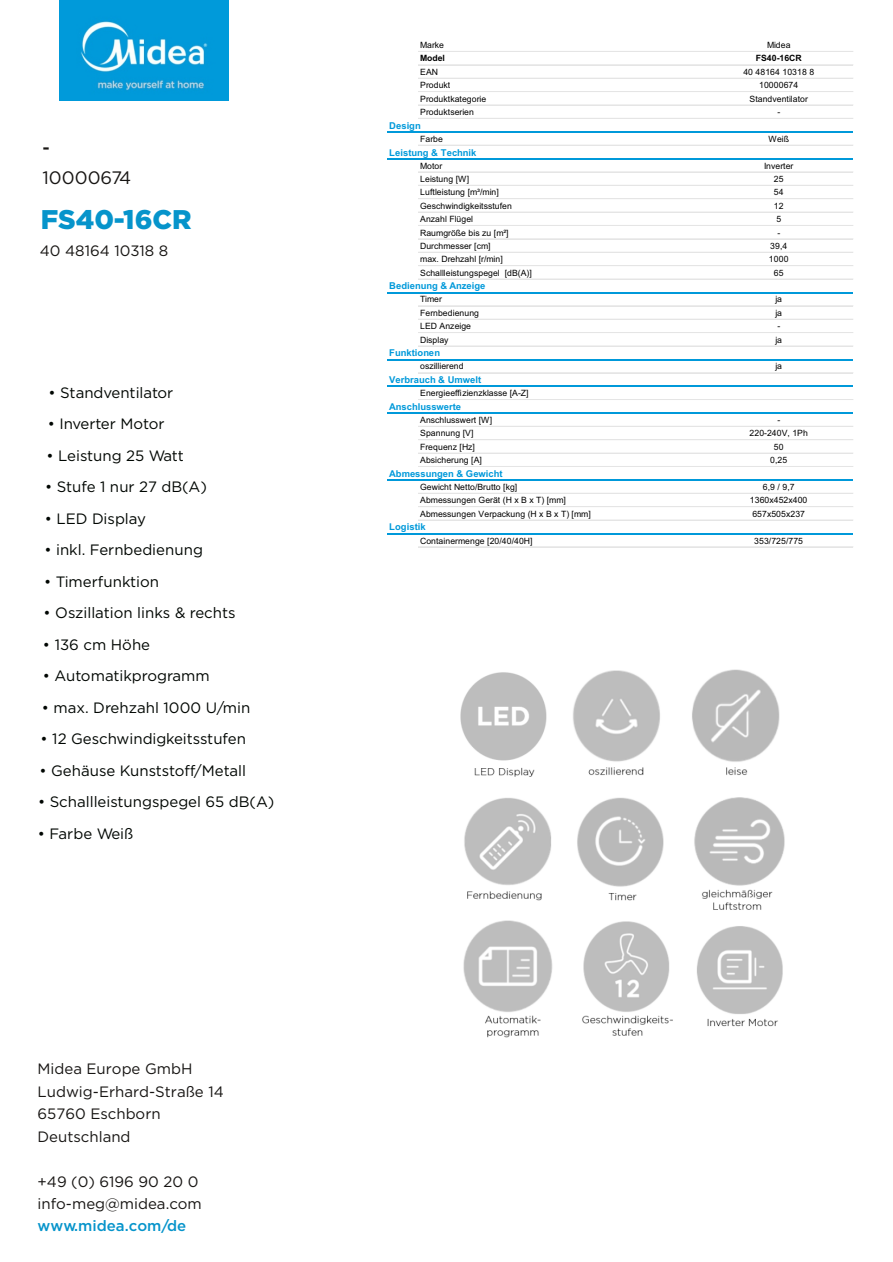
<style>
.page{position:relative;width:893px;height:1262px;background:#fff}
.page>*{position:absolute;margin:0;border:0;box-sizing:border-box;transform-origin:0 0}
.t1{font:900 27px "Gotham";color:#0694cb}
.t2{font:18px "Gotham";color:#171513}
.t3{font:500 18px "Gotham";color:#171513}
.t4{font:15px "Gotham";color:#000602}
.t5{font:15px/22.5px "Gotham";color:#171513}
.t6{font:500 15px "Gotham";color:#0694cb}
.t7{font:700 9.45px "Arial";color:#0099da}
.t8{font:8.7px "Arial";color:#000}
.t9{font:700 8.7px "Arial";color:#000}
</style>
<div class="page">
<hr style="left:418px;top:51px;width:434px;height:1px;background:#e5e5e5">
<hr style="left:418px;top:64px;width:434px;height:1px;background:#e5e5e5">
<hr style="left:418px;top:65px;width:434px;height:1px;background:#e5e5e5">
<hr style="left:418px;top:78px;width:434px;height:1px;background:#e5e5e5">
<hr style="left:418px;top:91px;width:434px;height:1px;background:#e5e5e5">
<hr style="left:418px;top:105px;width:434px;height:1px;background:#e5e5e5">
<hr style="left:418px;top:118px;width:434px;height:1px;background:#e5e5e5">
<hr style="left:387px;top:131px;width:465px;height:2px;background:#0099da">
<hr style="left:418px;top:145px;width:434px;height:1px;background:#e5e5e5">
<hr style="left:387px;top:158px;width:465px;height:1px;background:#0099da">
<hr style="left:418px;top:172px;width:434px;height:1px;background:#e5e5e5">
<hr style="left:418px;top:185px;width:434px;height:1px;background:#e5e5e5">
<hr style="left:418px;top:198px;width:434px;height:1px;background:#e5e5e5">
<hr style="left:418px;top:199px;width:434px;height:1px;background:#e5e5e5">
<hr style="left:418px;top:212px;width:434px;height:1px;background:#e5e5e5">
<hr style="left:418px;top:225px;width:434px;height:1px;background:#e5e5e5">
<hr style="left:418px;top:238px;width:434px;height:1px;background:#e5e5e5">
<hr style="left:418px;top:239px;width:434px;height:1px;background:#e5e5e5">
<hr style="left:418px;top:252px;width:434px;height:1px;background:#e5e5e5">
<hr style="left:418px;top:265px;width:434px;height:1px;background:#e5e5e5">
<hr style="left:418px;top:279px;width:434px;height:1px;background:#e5e5e5">
<hr style="left:387px;top:292px;width:465px;height:1px;background:#0099da">
<hr style="left:418px;top:305px;width:434px;height:1px;background:#e5e5e5">
<hr style="left:418px;top:306px;width:434px;height:1px;background:#e5e5e5">
<hr style="left:418px;top:319px;width:434px;height:1px;background:#e5e5e5">
<hr style="left:418px;top:332px;width:434px;height:1px;background:#e5e5e5">
<hr style="left:418px;top:346px;width:434px;height:1px;background:#e5e5e5">
<hr style="left:387px;top:359px;width:465px;height:1px;background:#0099da">
<hr style="left:418px;top:372px;width:434px;height:1px;background:#e5e5e5">
<hr style="left:387px;top:386px;width:465px;height:1px;background:#0099da">
<hr style="left:418px;top:399px;width:434px;height:1px;background:#e5e5e5">
<hr style="left:387px;top:412px;width:465px;height:2px;background:#0099da">
<hr style="left:418px;top:426px;width:434px;height:1px;background:#e5e5e5">
<hr style="left:418px;top:439px;width:434px;height:1px;background:#e5e5e5">
<hr style="left:418px;top:453px;width:434px;height:1px;background:#e5e5e5">
<hr style="left:418px;top:466px;width:434px;height:1px;background:#e5e5e5">
<hr style="left:387px;top:479px;width:465px;height:2px;background:#0099da">
<hr style="left:418px;top:493px;width:434px;height:1px;background:#e5e5e5">
<hr style="left:418px;top:506px;width:434px;height:1px;background:#e5e5e5">
<hr style="left:418px;top:520px;width:434px;height:1px;background:#e5e5e5">
<hr style="left:387px;top:533px;width:465px;height:1px;background:#0099da">
<hr style="left:418px;top:546px;width:434px;height:1px;background:#e5e5e5">
<img style="left:60px;top:0;width:168px;height:100px">
<img style="left:460px;top:669px;width:325px;height:369px">
<h2 class="t3" style="left:43px;top:140px;width:9px">-</h2>
<h2 class="t2" style="left:42px;top:170px;width:90px">10000674</h2>
<h1 class="t1" style="left:41px;top:208px;width:152px">FS40-16CR</h1>
<h3 class="t5" style="left:40px;top:240px;width:130px">40 48164 10318 8</h3>
<h3 class="t4" style="left:49px;top:386px;width:126px">• Standventilator</h3>
<h3 class="t4" style="left:48px;top:417px;width:118px">• Inverter Motor</h3>
<h3 class="t4" style="left:46px;top:449px;width:139px">• Leistung 25 Watt</h3>
<h3 class="t4" style="left:45px;top:480px;width:163px">• Stufe 1 nur 27 dB(A)</h3>
<h3 class="t4" style="left:45px;top:512px;width:103px">• LED Display</h3>
<h3 class="t4" style="left:44px;top:543px;width:160px">• inkl. Fernbedienung</h3>
<h3 class="t4" style="left:44px;top:575px;width:116px">• Timerfunktion</h3>
<h3 class="t4" style="left:43px;top:606px;width:194px">• Oszillation links &amp; rechts</h3>
<h3 class="t4" style="left:43px;top:638px;width:109px">• 136 cm Höhe</h3>
<h3 class="t4" style="left:43px;top:669px;width:168px">• Automatikprogramm</h3>
<h3 class="t4" style="left:42px;top:701px;width:210px">• max. Drehzahl 1000 U/min</h3>
<h3 class="t4" style="left:40px;top:732px;width:207px">• 12 Geschwindigkeitsstufen</h3>
<h3 class="t4" style="left:40px;top:764px;width:208px">• Gehäuse Kunststoff/Metall</h3>
<h3 class="t4" style="left:38px;top:795px;width:238px">• Schallleistungspegel 65 dB(A)</h3>
<h3 class="t4" style="left:38px;top:827px;width:97px">• Farbe Weiß</h3>
<h3 class="t5" style="left:38px;top:1057px;width:188px">Midea Europe GmbH<br>Ludwig-Erhard-Straße 14<br>65760 Eschborn<br>Deutschland</h3>
<h3 class="t5" style="left:38px;top:1169px;width:166px;line-height:22px">+49 (0) 6196 90 20 0 info-meg@midea.com</h3>
<h3 class="t6" style="left:38px;top:1218px;width:150px">www.midea.com/de</h3>
<p class="t8" style="left:420px;top:42px;width:25px">Marke</p>
<p class="t8" style="left:767px;top:42px;width:25px">Midea</p>
<p class="t9" style="left:420px;top:55px;width:26px">Model</p>
<p class="t9" style="left:755px;top:55px;width:47px">FS40-16CR</p>
<p class="t8" style="left:420px;top:69px;width:19px">EAN</p>
<p class="t8" style="left:743px;top:69px;width:72px">40 48164 10318 8</p>
<p class="t8" style="left:420px;top:82px;width:32px">Produkt</p>
<p class="t8" style="left:759px;top:82px;width:41px">10000674</p>
<p class="t8" style="left:420px;top:95px;width:67px">Produktkategorie</p>
<p class="t8" style="left:749px;top:95px;width:60px">Standventilator</p>
<p class="t8" style="left:420px;top:109px;width:55px">Produktserien</p>
<p class="t8" style="left:777px;top:109px;width:4px">-</p>
<p class="t7" style="left:389px;top:122px;width:33px">Design</p>
<p class="t8" style="left:420px;top:135px;width:24px">Farbe</p>
<p class="t8" style="left:768px;top:135px;width:22px">Weiß</p>
<p class="t7" style="left:389px;top:149px;width:89px">Leistung &amp; Technik</p>
<p class="t8" style="left:420px;top:162px;width:24px">Motor</p>
<p class="t8" style="left:764px;top:162px;width:31px">Inverter</p>
<p class="t8" style="left:420px;top:176px;width:51px">Leistung [W]</p>
<p class="t8" style="left:773px;top:176px;width:11px">25</p>
<p class="t8" style="left:420px;top:189px;width:80px">Luftleistung [m³/min]</p>
<p class="t8" style="left:773px;top:189px;width:11px">54</p>
<p class="t8" style="left:420px;top:202px;width:93px">Geschwindigkeitsstufen</p>
<p class="t8" style="left:773px;top:202px;width:11px">12</p>
<p class="t8" style="left:420px;top:216px;width:54px">Anzahl Flügel</p>
<p class="t8" style="left:776px;top:216px;width:6px">5</p>
<p class="t8" style="left:420px;top:229px;width:90px">Raumgröße bis zu [m²]</p>
<p class="t8" style="left:777px;top:229px;width:4px">-</p>
<p class="t8" style="left:420px;top:242px;width:72px">Durchmesser [cm]</p>
<p class="t8" style="left:770px;top:242px;width:19px">39,4</p>
<p class="t8" style="left:420px;top:256px;width:84px">max. Drehzahl [r/min]</p>
<p class="t8" style="left:769px;top:256px;width:21px">1000</p>
<p class="t8" style="left:420px;top:269px;width:113px">Schallleistungspegel [dB(A)]</p>
<p class="t8" style="left:773px;top:269px;width:11px">65</p>
<p class="t7" style="left:389px;top:282px;width:98px">Bedienung &amp; Anzeige</p>
<p class="t8" style="left:420px;top:296px;width:23px">Timer</p>
<p class="t8" style="left:775px;top:296px;width:8px">ja</p>
<p class="t8" style="left:420px;top:309px;width:60px">Fernbedienung</p>
<p class="t8" style="left:775px;top:309px;width:8px">ja</p>
<p class="t8" style="left:420px;top:323px;width:52px">LED Anzeige</p>
<p class="t8" style="left:777px;top:323px;width:4px">-</p>
<p class="t8" style="left:420px;top:336px;width:30px">Display</p>
<p class="t8" style="left:775px;top:336px;width:8px">ja</p>
<p class="t7" style="left:389px;top:349px;width:52px">Funktionen</p>
<p class="t8" style="left:420px;top:363px;width:45px">oszillierend</p>
<p class="t8" style="left:775px;top:363px;width:8px">ja</p>
<p class="t7" style="left:389px;top:376px;width:93px">Verbrauch &amp; Umwelt</p>
<p class="t8" style="left:420px;top:390px;width:110px">Energieeffizienzklasse [A-Z]</p>
<p class="t7" style="left:389px;top:403px;width:73px">Anschlusswerte</p>
<p class="t8" style="left:420px;top:416px;width:74px">Anschlusswert [W]</p>
<p class="t8" style="left:777px;top:416px;width:4px">-</p>
<p class="t8" style="left:420px;top:430px;width:55px">Spannung [V]</p>
<p class="t8" style="left:749px;top:430px;width:60px">220-240V, 1Ph</p>
<p class="t8" style="left:420px;top:443px;width:56px">Frequenz [Hz]</p>
<p class="t8" style="left:773px;top:443px;width:11px">50</p>
<p class="t8" style="left:420px;top:457px;width:63px">Absicherung [A]</p>
<p class="t8" style="left:770px;top:457px;width:19px">0,25</p>
<p class="t7" style="left:389px;top:470px;width:115px">Abmessungen &amp; Gewicht</p>
<p class="t8" style="left:420px;top:483px;width:99px">Gewicht Netto/Brutto [kg]</p>
<p class="t8" style="left:763px;top:483px;width:33px">6,9 / 9,7</p>
<p class="t8" style="left:420px;top:497px;width:147px">Abmessungen Gerät (H x B x T) [mm]</p>
<p class="t8" style="left:750px;top:497px;width:59px">1360x452x400</p>
<p class="t8" style="left:420px;top:510px;width:172px">Abmessungen Verpackung (H x B x T) [mm]</p>
<p class="t8" style="left:752px;top:510px;width:54px">657x505x237</p>
<p class="t7" style="left:389px;top:523px;width:38px">Logistik</p>
<p class="t8" style="left:420px;top:537px;width:114px">Containermenge [20/40/40H]</p>
<p class="t8" style="left:754px;top:537px;width:50px">353/725/775</p>
</div>
